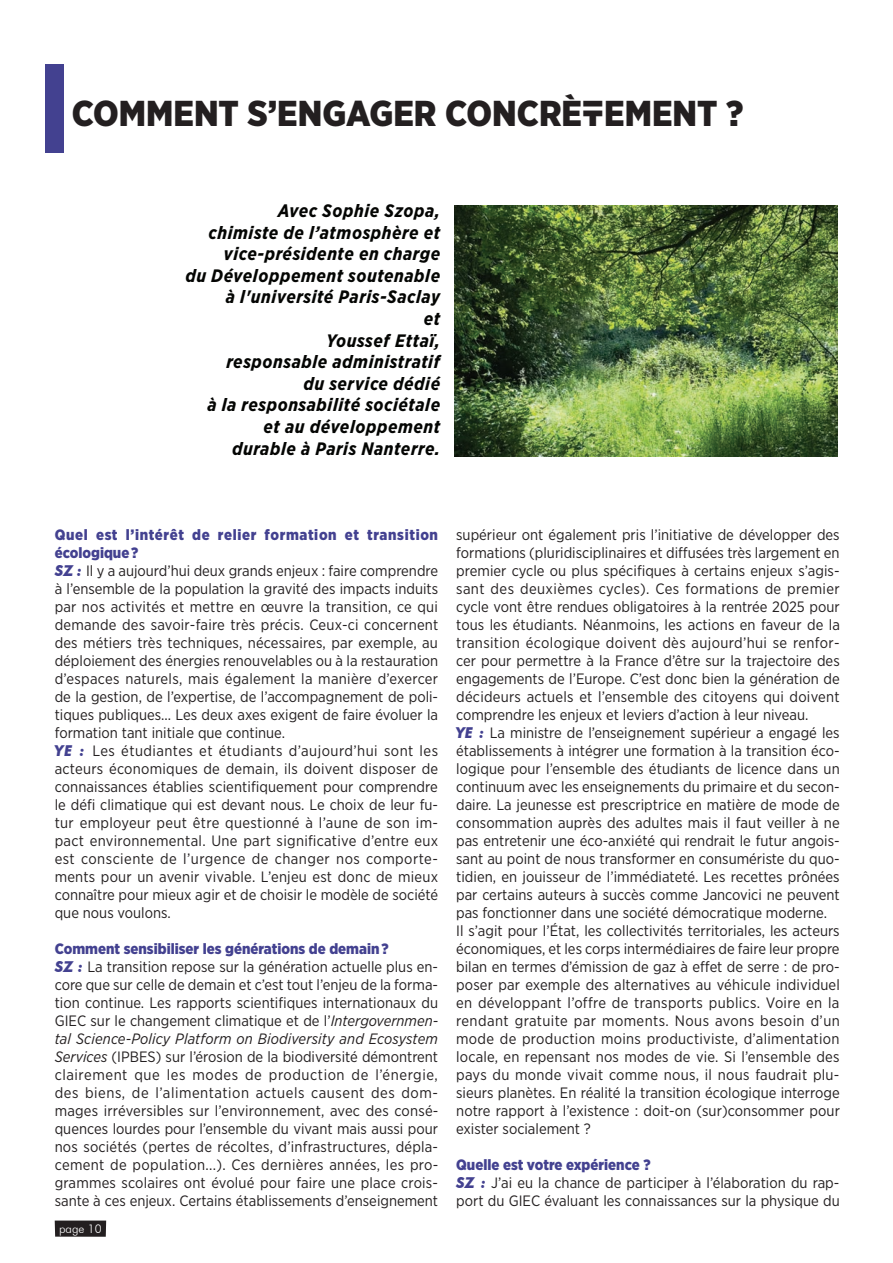
<style>
.page{position:relative;width:893px;height:1263px;background:#fff}
.page>*{position:absolute;margin:0;border:0;box-sizing:border-box;transform-origin:0 0}
.t1{font:900 36px "Gotham Narrow";color:#231f20}
.t2{font:italic 700 18px/21.6px "Gotham Narrow";letter-spacing:.03em;color:#040503;text-align:right}
.t3{font:15px/18px "Gotham Narrow";color:#231f20}
.t4{font:300 12px "Futura BT";color:#fff}
.s1{font-family:"CFDT";font-stretch:condensed}
.s2{font-weight:900;color:#434190}
.s3{font-family:"Futura BT";font-weight:700;font-style:italic;color:#434190}
.s4{font-style:italic}
</style>
<div class="page">
<div style="left:55px;top:1220px;width:51px;height:17px;background:#231f20"></div>
<div style="left:46px;top:64px;width:18px;height:89px;background:#434190"></div>
<img style="left:455px;top:206px;width:382px;height:250px">
<h1 class="t1" style="left:72px;top:90px;width:673px">Comment s’engager concrè<span class="s1">t</span>ement ?</h1>
<p class="t2" style="left:185px;top:200px;width:256px">Avec Sophie Szopa,<br>chimiste de l’atmosphère et vice-présidente en charge<br>du Développement soutenable à l'université Paris-Saclay<br>et<br>Youssef Ettaï,<br>responsable administratif<br>du service dédié<br>à la responsabilité sociétale<br>et au développement<br>durable à Paris Nanterre.</p>
<p class="t3" style="left:55px;top:525px;width:385px"><span class="s2">Quel est l’intérêt de relier formation et transition écologique ?<br></span><span class="s3">SZ :</span> Il y a aujourd’hui deux grands enjeux : faire comprendre à l’ensemble de la population la gravité des impacts induits par nos activités et mettre en œuvre la transition, ce qui demande des savoir-faire très précis. Ceux-ci concernent des métiers très techniques, nécessaires, par exemple, au déploiement des énergies renouvelables ou à la restauration d’espaces naturels, mais également la manière d’exercer de la gestion, de l’expertise, de l’accompagnement de poli&shy;tiques publiques... Les deux axes exigent de faire évoluer la formation tant initiale que continue.<br><span class="s3">YE :</span> Les étudiantes et étudiants d’aujourd’hui sont les acteurs économiques de demain, ils doivent disposer de connaissances établies scientifiquement pour comprendre le défi climatique qui est devant nous. Le choix de leur fu&shy;tur employeur peut être questionné à l’aune de son im&shy;pact environnemental. Une part significative d’entre eux est consciente de l’urgence de changer nos comporte&shy;ments pour un avenir vivable. L’enjeu est donc de mieux connaître pour mieux agir et de choisir le modèle de société que nous voulons.</p>
<p class="t3" style="left:55px;top:939px;width:385px"><span class="s2">Comment sensibiliser les générations de demain ?<br></span><span class="s3">SZ :</span> La transition repose sur la génération actuelle plus en&shy;core que sur celle de demain et c’est tout l’enjeu de la forma&shy;tion continue. Les rapports scientifiques internationaux du GIEC sur le changement climatique et de l’<span class="s4">Intergovernmen&shy;tal Science-Policy Platform on Biodiversity and Ecosystem Services</span> (IPBES) sur l’érosion de la biodiversité démontrent clairement que les modes de production de l’énergie, des biens, de l’alimentation actuels causent des dom&shy;mages irréversibles sur l’environnement, avec des consé&shy;quences lourdes pour l’ensemble du vivant mais aussi pour nos sociétés (pertes de récoltes, d’infrastructures, dépla&shy;cement de population...). Ces dernières années, les pro&shy;grammes scolaires ont évolué pour faire une place crois&shy;sante à ces enjeux. Certains établissements d’enseignement</p>
<p class="t4" style="left:59px;top:1222px;width:44px">page 10</p>
<p class="t3" style="left:456px;top:525px;width:385px">supérieur ont également pris l’initiative de développer des formations (pluridisciplinaires et diffusées très largement en premier cycle ou plus spécifiques à certains enjeux s’agis&shy;sant des deuxièmes cycles). Ces formations de premier cycle vont être rendues obligatoires à la rentrée 2025 pour tous les étudiants. Néanmoins, les actions en faveur de la transition écologique doivent dès aujourd’hui se renfor&shy;cer pour permettre à la France d’être sur la trajectoire des engagements de l’Europe. C’est donc bien la génération de décideurs actuels et l’ensemble des citoyens qui doivent comprendre les enjeux et leviers d’action à leur niveau.<br><span class="s3">YE :</span> La ministre de l’enseignement supérieur a engagé les établissements à intégrer une formation à la transition éco&shy;logique pour l’ensemble des étudiants de licence dans un continuum avec les enseignements du primaire et du secon&shy;daire. La jeunesse est prescriptrice en matière de mode de consommation auprès des adultes mais il faut veiller à ne pas entretenir une éco-anxiété qui rendrait le futur angois&shy;sant au point de nous transformer en consumériste du quo&shy;tidien, en jouisseur de l’immédiateté. Les recettes prônées par certains auteurs à succès comme Jancovici ne peuvent pas fonctionner dans une société démocratique moderne.<br>Il s’agit pour l’État, les collectivités territoriales, les acteurs économiques, et les corps intermédiaires de faire leur propre bilan en termes d’émission de gaz à effet de serre : de pro&shy;poser par exemple des alternatives au véhicule individuel en développant l’offre de transports publics. Voire en la rendant gratuite par moments. Nous avons besoin d’un mode de production moins productiviste, d’alimentation locale, en repensant nos modes de vie. Si l’ensemble des pays du monde vivait comme nous, il nous faudrait plu&shy;sieurs planètes. En réalité la transition écologique interroge notre rapport à l’existence : doit-on (sur)consommer pour exister socialement ?</p>
<p class="t3" style="left:456px;top:1155px;width:385px"><span class="s2">Quelle est votre expérience ?<br></span><span class="s3">SZ :</span> J’ai eu la chance de participer à l’élaboration du rap&shy;port du GIEC évaluant les connaissances sur la physique du</p>
</div>
